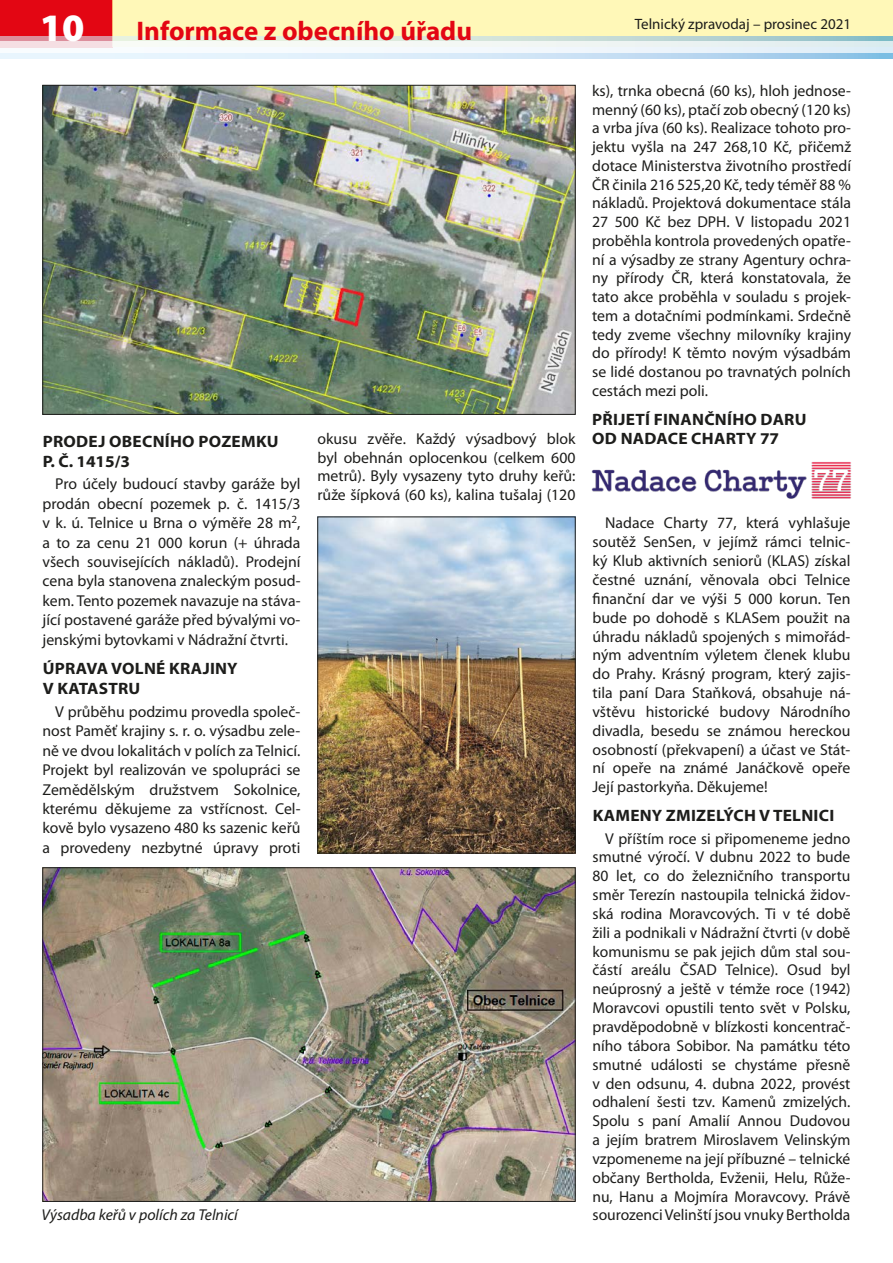
<style>
.page{position:relative;width:893px;height:1263px;background:#fff}
.page>*{position:absolute;margin:0;border:0;box-sizing:border-box;transform-origin:0 0}
.t1{font:900 39px "Myriad Pro";color:#fff}
.t2{font:700 27px "Myriad Pro";color:#e30613}
.t3{font:700 16.5px/20.1px "Myriad Pro";letter-spacing:.015em;color:#1d1d1b;scale:1.05 1}
.t4{font:15.75px/18.9px "Myriad Pro";color:#1d1d1b;text-align:justify}
.t5{font:italic 15.75px "Myriad Pro";color:#1d1d1b}
.t6{font:15px "Myriad Pro";color:#1d1d1b}
</style>
<div class="page">
<div style="left:0;top:0;width:112px;height:47px;background:#e30613"></div>
<div style="left:112px;top:0;width:781px;height:47px;background:#fff8b8"></div>
<svg style="left:0;top:37px;width:893px;height:21px;background:#cfdfe6"></svg>
<svg style="left:0;top:42px;width:893px;height:11px;fill:#f4f7f7"></svg>
<img style="left:45px;top:87px;width:528px;height:326px">
<img style="left:45px;top:869px;width:528px;height:331px">
<img style="left:319px;top:519px;width:254px;height:332px">
<div style="left:317px;top:517px;width:258px;height:336px;border:1px solid #1d1d1b"></div>
<img style="left:591px;top:462px;width:261px;height:37px">
<h1 class="t1" style="left:40px;top:1px;width:46px">10</h1>
<h2 class="t2" style="left:136px;top:14px;width:337px">Informace z obecního úřadu</h2>
<p class="t6" style="left:635px;top:14px;width:218px">Telnický zpravodaj – prosinec 2021</p>
<p class="t3" style="left:43px;top:430px;width:226px">PRODEJ OBECNÍHO POZEMKU<br>P. Č. 1415/3</p>
<p class="t4" style="left:43px;top:474px;width:259px;line-height:19.4px;text-indent:13px">Pro účely budoucí stavby garáže byl prodán obecní pozemek p. č. 1415/3 v k. ú. Telnice u Brna o výměře 28 m<sup>2</sup>, a to za cenu 21 000 korun (+ úhrada všech souvisejících nákladů). Prodejní cena byla stanovena znaleckým posud&shy;kem. Tento pozemek navazuje na stáva&shy;jící postavené garáže před bývalými vo&shy;jenskými bytovkami v Nádražní čtvrti.</p>
<p class="t3" style="left:43px;top:658px;width:187px">ÚPRAVA VOLNÉ KRAJINY<br>V KATASTRU</p>
<p class="t4" style="left:43px;top:702px;width:259px;line-height:19.4px;text-indent:13px">V průběhu podzimu provedla společ&shy;nost Paměť krajiny s. r. o. výsadbu zele&shy;ně ve dvou lokalitách v polích za Telnicí.<br>Projekt byl realizován ve spolupráci se Zemědělským družstvem Sokolnice, kterému děkujeme za vstřícnost. Cel&shy;kově bylo vysazeno 480 ks sazenic keřů a provedeny nezbytné úpravy proti</p>
<p class="t4" style="left:317px;top:429px;width:259px">okusu zvěře. Každý výsadbový blok byl obehnán oplocenkou (celkem 600 metrů). Byly vysazeny tyto druhy keřů: růže šípková (60 ks), kalina tušalaj (120</p>
<p class="t4" style="left:592px;top:81px;width:260px">ks), trnka obecná (60 ks), hloh jednose&shy;menný (60 ks), ptačí zob obecný (120 ks) a vrba jíva (60 ks). Realizace tohoto pro&shy;jektu vyšla na 247 268,10 Kč, přičemž dotace Ministerstva životního prostředí ČR činila 216 525,20 Kč, tedy téměř 88 % nákladů. Projektová dokumentace stála 27 500 Kč bez DPH. V listopadu 2021 proběhla kontrola provedených opatře&shy;ní a výsadby ze strany Agentury ochra&shy;ny přírody ČR, která konstatovala, že tato akce proběhla v souladu s projek&shy;tem a dotačními podmínkami. Srdečně tedy zveme všechny milovníky krajiny do přírody! K těmto novým výsadbám se lidé dostanou po travnatých polních cestách mezi poli.</p>
<p class="t3" style="left:592px;top:409px;width:206px;line-height:19.5px">PŘIJETÍ FINANČNÍHO DARU<br>OD NADACE CHARTY 77</p>
<p class="t4" style="left:592px;top:513px;width:259px;text-indent:13px">Nadace Charty 77, která vyhlašuje soutěž SenSen, v jejímž rámci telnic&shy;ký Klub aktivních seniorů (KLAS) získal čestné uznání, věnovala obci Telnice finanční dar ve výši 5 000 korun. Ten bude po dohodě s KLASem použit na úhradu nákladů spojených s mimořád&shy;ným adventním výletem členek klubu do Prahy. Krásný program, který zajis&shy;tila paní Dara Staňková, obsahuje ná&shy;vštěvu historické budovy Národního divadla, besedu se známou hereckou osobností (překvapení) a účast ve Stát&shy;ní opeře na známé Janáčkově opeře Její pastorkyňa. Děkujeme!</p>
<p class="t3" style="left:593px;top:805px;width:232px">KAMENY ZMIZELÝCH V TELNICI</p>
<p class="t4" style="left:592px;top:828px;width:259px;text-indent:13px">V příštím roce si připomeneme jedno smutné výročí. V dubnu 2022 to bude 80 let, co do železničního transportu směr Terezín nastoupila telnická židov&shy;ská rodina Moravcových. Ti v té době žili a podnikali v Nádražní čtvrti (v době komunismu se pak jejich dům stal sou&shy;částí areálu ČSAD Telnice). Osud byl neúprosný a ještě v témže roce (1942)<br>Moravcovi opustili tento svět v Polsku, pravděpodobně v blízkosti koncentrač&shy;ního tábora Sobibor. Na památku této smutné události se chystáme přesně v den odsunu, 4. dubna 2022, provést odhalení šesti tzv. Kamenů zmizelých.<br>Spolu s paní Amalií Annou Dudovou a jejím bratrem Miroslavem Velinským vzpomeneme na její příbuzné – telnické občany Bertholda, Evženii, Helu, Růže&shy;nu, Hanu a Mojmíra Moravcovy. Právě</p>
<p class="t5" style="left:42px;top:1205px;width:198px">Výsadba keřů v polích za Telnicí</p>
<p class="t4" style="left:592px;top:1205px;width:259px">sourozenci Velinští jsou vnuky Bertholda</p>
</div>
